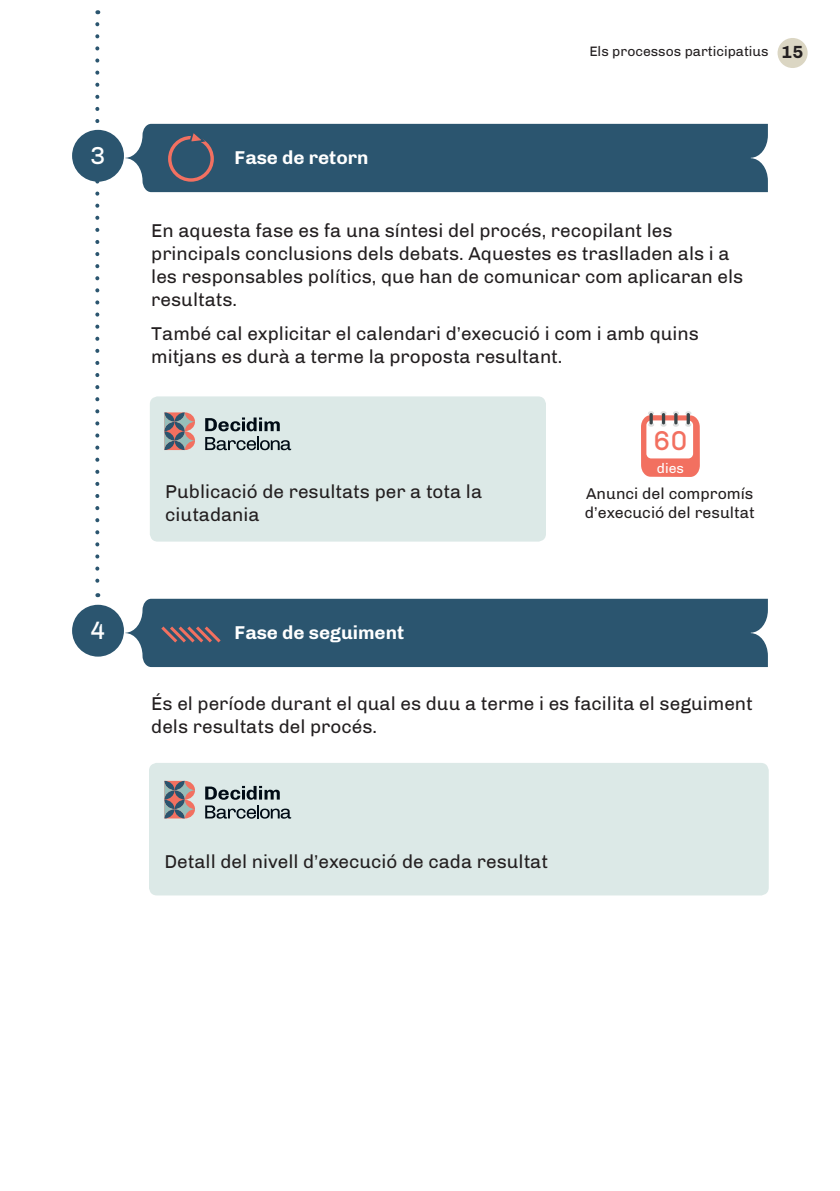
<style>
.page{position:relative;width:840px;height:1191px;background:#fff}
.page>*{position:absolute;margin:0;border:0;box-sizing:border-box;transform-origin:0 0}
.t1{font:28px "Chivo";color:#f27060}
.t2{font:25.2px "Chivo";color:#fff}
.t3{font:19px/22.8px "Chivo";color:#231f20}
.t4{font:700 19px "Chivo";color:#fff}
.t5{font:16px/19.2px "Chivo";color:#231f20}
.t6{font:14px "Chivo";color:#231f20}
.t7{font:14px "Chivo";color:#fff}
.s1{font-weight:700;font-size:18px}
</style>
<div class="page">
<div style="left:150px;top:396px;width:395px;height:145px;background:#dce9e7;border-radius:8px"></div>
<div style="left:149px;top:763px;width:619px;height:132px;background:#dce9e7;border-radius:8px"></div>
<div style="left:777px;top:38px;width:30px;height:30px;background:#dbd6c3;border-radius:50%"></div>
<svg style="left:95px;top:24px;width:4px;height:573px"></svg>
<div style="left:72px;top:130px;width:52px;height:52px;background:#2b556f;border-radius:50%"></div>
<div style="left:125px;top:124px;width:642px;height:68px;background:#2b556f"></div>
<div style="left:168px;top:136px;width:46px;height:46px;border:3px solid #f27061;border-radius:50%"></div>
<svg style="left:188px;top:129px;width:19px;height:15px"></svg>
<div style="left:72px;top:605px;width:52px;height:51px;background:#2b556f;border-radius:50%"></div>
<div style="left:125px;top:599px;width:642px;height:68px;background:#2b556f"></div>
<svg style="left:205px;top:786px;width:74px;height:13px"></svg>
<svg style="left:205px;top:805px;width:86px;height:13px"></svg>
<svg style="left:164px;top:781px;width:31px;height:37px"></svg>
<svg style="left:205px;top:417px;width:86px;height:33px"></svg>
<svg style="left:164px;top:412px;width:31px;height:38px"></svg>
<svg style="left:641px;top:411px;width:58px;height:66px"></svg>
<svg style="left:158px;top:623px;width:66px;height:22px"></svg>
<h2 class="t2" style="left:90px;top:141px;width:17px">3</h2>
<p class="t4" style="left:234px;top:146px;width:135px">Fase de retorn</p>
<p class="t6" style="left:589px;top:43px;width:216px">Els processos participatius <span class="s1">15</span></p>
<p class="t3" style="left:151px;top:219px;width:593px">En aquesta fase es fa una síntesi del procés, recopilant les principals conclusions dels debats. Aquestes es traslladen als i a les responsables polítics, que han de comunicar com aplicaran els resultats.</p>
<p class="t3" style="left:151px;top:322px;width:549px">També cal explicitar el calendari d’execució i com i amb quins mitjans es durà a terme la proposta resultant.</p>
<p class="t3" style="left:165px;top:480px;width:318px">Publicació de resultats per a tota la ciutadania</p>
<h2 class="t2" style="left:90px;top:615px;width:17px">4</h2>
<p class="t4" style="left:234px;top:621px;width:171px">Fase de seguiment</p>
<h1 class="t1" style="left:653px;top:424px;width:36px">60</h1>
<p class="t7" style="left:656px;top:460px;width:29px">dies</p>
<p class="t5" style="left:584px;top:484px;width:171px">Anunci del compromís d’execució del resultat</p>
<p class="t3" style="left:151px;top:692px;width:602px">És el període durant el qual es duu a terme i es facilita el seguiment dels resultats del procés.</p>
<p class="t3" style="left:164px;top:850px;width:385px">Detall del nivell d’execució de cada resultat</p>
</div>
